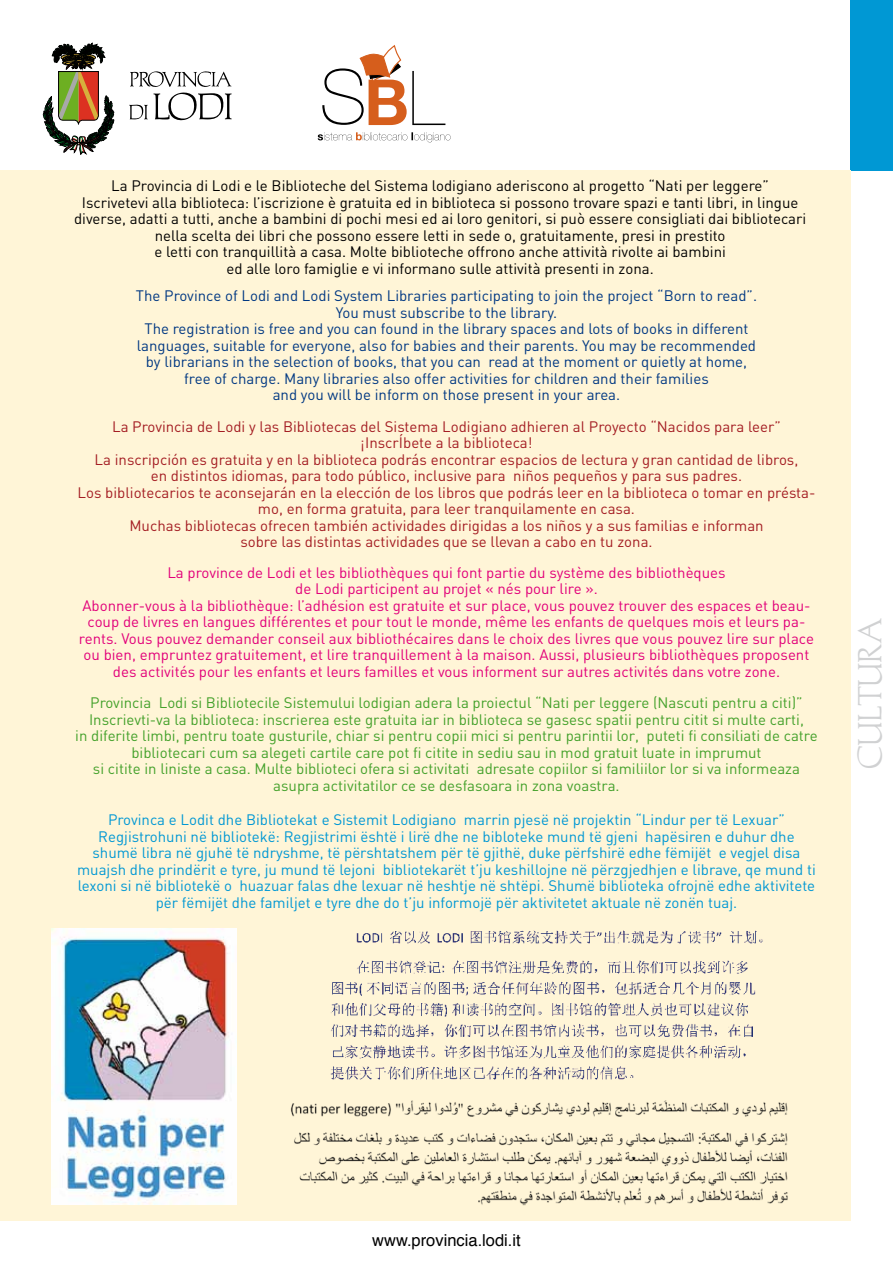
<style>
.page{position:relative;width:893px;height:1263px;background:#fff}
.page>*{position:absolute;margin:0;border:0;box-sizing:border-box;transform-origin:0 0}
.t1{font:28.5px "Monalisa";color:#d0d1d2}
.t2{font:16.5px "Helvetica";color:#000}
.t3{font:15px/16.5px "DIN";color:#e2007a;text-align:center}
.t4{font:15px/16.5px "DIN";color:#a41d23;text-align:center}
.t5{font:15px/16.5px "DIN";color:#0098d4;text-align:center}
.t6{font:15px/16.5px "DIN";color:#44a12b;text-align:center}
.t7{font:15px/16.5px "DIN";color:#000;text-align:center}
.t8{font:15px/16.5px "DIN";color:#003882;text-align:center}
</style>
<div class="page">
<div style="left:850px;top:0;width:43px;height:170px;background:#0098d4"></div>
<svg style="left:129px;top:71px;width:103px;height:50px"></svg>
<svg style="left:43px;top:43px;width:71px;height:112px"></svg>
<svg style="left:322px;top:46px;width:123px;height:79px"></svg>
<svg style="left:318px;top:132px;width:133px;height:10px"></svg>
<div style="left:0;top:170px;width:850px;height:1050px;background:#fff5d7"></div>
<img style="left:330px;top:930px;width:433px;height:150px">
<img style="left:290px;top:1100px;width:498px;height:106px">
<img style="left:52px;top:928px;width:185px;height:277px">
<p class="t7" style="left:74px;top:177px;width:734px">La Provincia di Lodi e le Biblioteche del Sistema lodigiano aderiscono al progetto “Nati per leggere”<br>Iscrivetevi alla biblioteca: l’iscrizione è gratuita ed in biblioteca si possono trovare spazi e tanti libri, in lingue diverse, adatti a tutti, anche a bambini di pochi mesi ed ai loro genitori, si può essere consigliati dai bibliotecari nella scelta dei libri che possono essere letti in sede o, gratuitamente, presi in prestito<br>e letti con tranquillità a casa. Molte biblioteche offrono anche attività rivolte ai bambini<br>ed alle loro famiglie e vi informano sulle attività presenti in zona.</p>
<p class="t8" style="left:136px;top:287px;width:623px">The Province of Lodi and Lodi System Libraries participating to join the project “Born to read”.<br>You must subscribe to the library.<br>The registration is free and you can found in the library spaces and lots of books in different languages, suitable for everyone, also for babies and their parents. You may be recommended by librarians in the selection of books, that you can read at the moment or quietly at home, free of charge. Many libraries also offer activities for children and their families<br>and you will be inform on those present in your area.</p>
<p class="t4" style="left:78px;top:418px;width:739px">La Provincia de Lodi y las Bibliotecas del Sistema Lodigiano adhieren al Proyecto “Nacidos para leer” ¡InscrÍbete a la biblioteca!<br>La inscripción es gratuita y en la biblioteca podrás encontrar espacios de lectura y gran cantidad de libros,<br>en distintos idiomas, para todo público, inclusive para niños pequeños y para sus padres.<br>Los bibliotecarios te aconsejarán en la elección de los libros que podrás leer en la biblioteca o tomar en présta&shy;mo, en forma gratuita, para leer tranquilamente en casa.<br>Muchas bibliotecas ofrecen también actividades dirigidas a los niños y a sus familias e informan<br>sobre las distintas actividades que se llevan a cabo en tu zona.</p>
<p class="t3" style="left:79px;top:564px;width:737px">La province de Lodi et les bibliothèques qui font partie du système des bibliothèques<br>de Lodi participent au projet « nés pour lire ».<br>Abonner-vous à la bibliothèque: l’adhésion est gratuite et sur place, vous pouvez trouver des espaces et beau&shy;coup de livres en langues différentes et pour tout le monde, même les enfants de quelques mois et leurs pa&shy;rents. Vous pouvez demander conseil aux bibliothécaires dans le choix des livres que vous pouvez lire sur place ou bien, empruntez gratuitement, et lire tranquillement à la maison. Aussi, plusieurs bibliothèques proposent des activités pour les enfants et leurs familles et vous informent sur autres activités dans votre zone.</p>
<p class="t6" style="left:75px;top:694px;width:744px">Provincia Lodi si Bibliotecile Sistemului lodigian adera la proiectul “Nati per leggere (Nascuti pentru a citi)” Inscrievti-va la biblioteca: inscrierea este gratuita iar in biblioteca se gasesc spatii pentru citit si multe carti,<br>in diferite limbi, pentru toate gusturile, chiar si pentru copii mici si pentru parintii lor, puteti fi consiliati de catre bibliotecari cum sa alegeti cartile care pot fi citite in sediu sau in mod gratuit luate in imprumut<br>si citite in liniste a casa. Multe biblioteci ofera si activitati adresate copiilor si familiilor lor si va informeaza asupra activitatilor ce se desfasoara in zona voastra.</p>
<p class="t5" style="left:77px;top:811px;width:740px">Provinca e Lodit dhe Bibliotekat e Sistemit Lodigiano marrin pjesë në projektin “Lindur per të Lexuar” Regjistrohuni në bibliotekë: Regjistrimi është i lirë dhe ne bibloteke mund të gjeni hapësiren e duhur dhe shumë libra në gjuhë të ndryshme, të përshtatshem për të gjithë, duke përfshirë edhe fëmijët e vegjel disa muajsh dhe prindërit e tyre, ju mund të lejoni bibliotekarët t’ju keshillojne në përzgjedhjen e librave, qe mund ti lexoni si në bibliotekë o huazuar falas dhe lexuar në heshtje në shtëpi. Shumë biblioteka ofrojnë edhe aktivitete për fëmijët dhe familjet e tyre dhe do t’ju informojë për aktivitetet aktuale në zonën tuaj.</p>
<h1 class="t1" style="left:852px;top:770px;width:153px;rotate:-90deg">cultura</h1>
<p class="t2" style="left:372px;top:1227px;width:150px">www.provincia.lodi.it</p>
</div>
